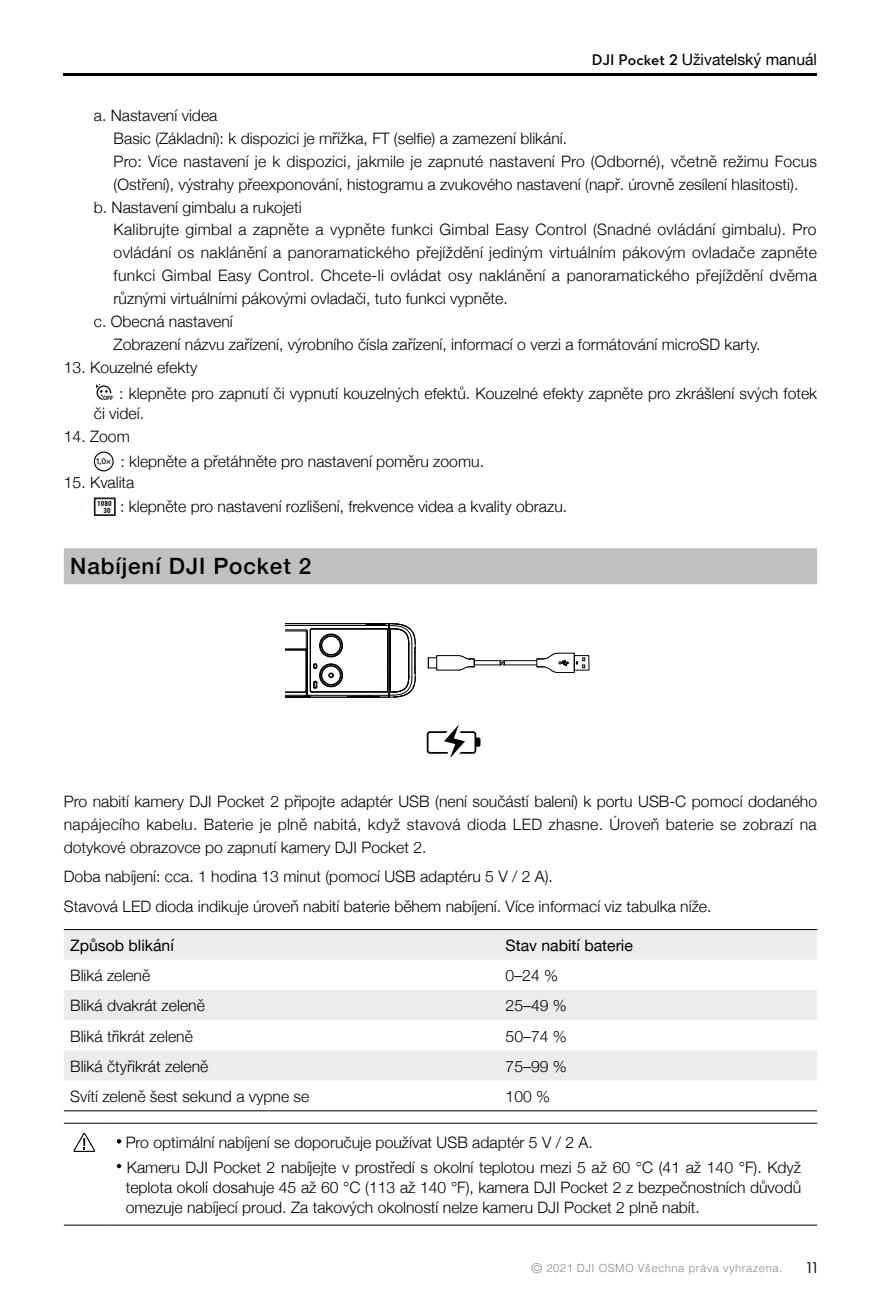
<style>
.page{position:relative;width:881px;height:1308px;background:#fff}
.page>*{position:absolute;margin:0;border:0;box-sizing:border-box;transform-origin:0 0}
.t1{font:500 22.5px "Helvetica Neue";letter-spacing:.04em;color:#000}
.t2{font:300 15.75px/22.9px "Helvetica Neue";color:#000}
.t3{font:300 15.75px "Helvetica Neue";letter-spacing:.02em;color:#000}
.t4{font:15.75px "Helvetica Neue";color:#000}
.t5{font:15.75px "Dji";color:#000}
.t6{font:300 11.25px "Helvetica";letter-spacing:.04em;color:#888889}
.t7{font:700 7.2px "Roboto Condensed";color:#000}
.t8{font:700 5.85px "Roboto";color:#000}
.s1{font-family:"Dji";font-weight:600}
.s2{font-size:13.5px}
</style>
<div class="page">
<hr style="left:64px;top:74px;width:752px;height:2px;background:#000">
<svg style="left:96px;top:383px;width:16px;height:17px"></svg>
<div style="left:94px;top:451px;width:20px;height:20px;border:1px solid #000;border-radius:50%"></div>
<div style="left:94px;top:497px;width:22px;height:19px;border:2px solid #241714"></div>
<div style="left:64px;top:548px;width:752px;height:36px;background:#bfc0c0"></div>
<hr style="left:285px;top:697px;width:103px;height:1px;background:#000">
<hr style="left:308px;top:695px;width:61px;height:1px;background:#000">
<hr style="left:311px;top:691px;width:76px;height:1px;background:#000">
<hr style="left:311px;top:628px;width:76px;height:1px;background:#000">
<hr style="left:285px;top:625px;width:84px;height:1px;background:#000">
<hr style="left:285px;top:623px;width:103px;height:1px;background:#000">
<div style="left:319px;top:663px;width:24px;height:24px;border:1px solid #000;border-radius:50%"></div>
<div style="left:320px;top:664px;width:22px;height:22px;border:1px solid #000;border-radius:50%"></div>
<div style="left:321px;top:665px;width:20px;height:20px;border:1px solid #000;border-radius:50%"></div>
<div style="left:321px;top:666px;width:19px;height:19px;border:1px solid #000;border-radius:50%"></div>
<svg style="left:328px;top:672px;width:5px;height:6px"></svg>
<div style="left:319px;top:633px;width:24px;height:24px;border:1px solid #000;border-radius:50%"></div>
<div style="left:320px;top:634px;width:22px;height:22px;border:1px solid #000;border-radius:50%"></div>
<div style="left:321px;top:635px;width:20px;height:20px;border:1px solid #000;border-radius:50%"></div>
<div style="left:321px;top:636px;width:19px;height:19px;border:1px solid #000;border-radius:50%"></div>
<svg style="left:285px;top:628px;width:32px;height:69px"></svg>
<svg style="left:346px;top:623px;width:70px;height:75px"></svg>
<svg style="left:536px;top:652px;width:53px;height:21px"></svg>
<hr style="left:503px;top:660px;width:33px;height:1px;background:#000">
<svg style="left:427px;top:655px;width:78px;height:16px"></svg>
<hr style="left:503px;top:664px;width:33px;height:1px;background:#000">
<div style="left:426px;top:731px;width:50px;height:22px;border:2px solid #000;border-radius:2px"></div>
<div style="left:475px;top:737px;width:5px;height:10px;background:#000;border-radius:2px"></div>
<svg style="left:441px;top:724px;width:27px;height:34px"></svg>
<div style="left:64px;top:930px;width:752px;height:29px;background:#ebecec"></div>
<svg style="left:64px;top:990px;width:752px;height:90px;fill:#ebecec"></svg>
<hr style="left:64px;top:1110px;width:435px;height:1px;background:#000">
<hr style="left:499px;top:1110px;width:317px;height:1px;background:#000">
<hr style="left:64px;top:929px;width:435px;height:1px;background:#000">
<hr style="left:499px;top:929px;width:317px;height:1px;background:#000">
<hr style="left:64px;top:1122px;width:43px;height:1px;background:#000">
<hr style="left:107px;top:1122px;width:709px;height:1px;background:#000">
<hr style="left:64px;top:1224px;width:43px;height:1px;background:#000">
<hr style="left:107px;top:1224px;width:709px;height:1px;background:#000">
<svg style="left:73px;top:1132px;width:22px;height:19px"></svg>
<svg style="left:117px;top:1139px;width:4px;height:4px"></svg>
<svg style="left:117px;top:1163px;width:4px;height:5px"></svg>
<p class="t4" style="left:591px;top:49px;width:227px"><span class="s1">DJI Pocket 2</span> Uživatelský manuál</p>
<p class="t2" style="left:94px;top:102px;width:125px">a. Nastavení videa</p>
<p class="t2" style="left:114px;top:125px;width:455px">Basic (Základní): k dispozici je mřížka, FT (sel昀椀e) a zamezení blikání.</p>
<p class="t2" style="left:114px;top:148px;width:704px">Pro: Více nastavení je k dispozici, jakmile je zapnuté nastavení Pro (Odborné), včetně režimu Focus</p>
<p class="t2" style="left:114px;top:171px;width:686px">(Ostření), výstrahy přeexponování, histogramu a zvukového nastavení (např. úrovně zesílení hlasitosti).</p>
<p class="t2" style="left:94px;top:194px;width:209px">b. Nastavení gimbalu a rukojeti</p>
<p class="t3" style="left:114px;top:217px;width:704px">Kalibrujte gimbal a zapněte a vypněte funkci Gimbal Easy Control (Snadné ovládání gimbalu). Pro</p>
<p class="t3" style="left:114px;top:240px;width:704px">ovládání os naklánění a panoramatického přejíždění jediným virtuálním pákovým ovladače zapněte</p>
<p class="t3" style="left:114px;top:263px;width:704px">funkci Gimbal Easy Control. Chcete-li ovládat osy naklánění a panoramatického přejíždění dvěma</p>
<p class="t2" style="left:114px;top:286px;width:395px">různými virtuálními pákovými ovladači, tuto funkci vypněte.</p>
<p class="t2" style="left:94px;top:309px;width:140px">c. Obecná nastavení</p>
<p class="t2" style="left:114px;top:332px;width:648px">Zobrazení názvu zařízení, výrobního čísla zařízení, informací o verzi a formátování microSD karty.</p>
<p class="t2" style="left:64px;top:355px;width:135px">13. Kouzelné efekty</p>
<p class="t8" style="left:103px;top:395px;width:12px">OFF</p>
<p class="t2" style="left:94px;top:381px;width:724px;line-height:20.7px;text-indent:25px">: klepněte pro zapnutí či vypnutí kouzelných efektů. Kouzelné efekty zapněte pro zkrášlení svých fotek či videí.</p>
<p class="t2" style="left:96px;top:423px;width:389px;line-height:25px;text-indent:-32px">14. Zoom<br><sup>1,0×</sup> : klepněte a přetáhněte pro nastavení poměru zoomu.</p>
<p class="t2" style="left:64px;top:470px;width:72px">15. Kvalita</p>
<p class="t7" style="left:104px;top:506px;width:9px">30</p>
<p class="t2" style="left:97px;top:494px;width:471px"><sup>1080</sup> : klepněte pro nastavení rozlišení, frekvence videa a kvality obrazu.</p>
<h1 class="t1" style="left:70px;top:548px;width:242px">Nabíjení DJI Pocket 2</h1>
<p class="t2" style="left:64px;top:789px;width:754px;text-align:justify">Pro nabití kamery DJI Pocket 2 připojte adaptér USB (není součástí balení) k portu USB-C pomocí dodaného napájecího kabelu. Baterie je plně nabitá, když stavová dioda LED zhasne. Úroveň baterie se zobrazí na dotykové obrazovce po zapnutí kamery DJI Pocket 2.</p>
<p class="t2" style="left:64px;top:861px;width:649px;line-height:29.2px">Doba nabíjení: cca. 1 hodina 13 minut (pomocí USB adaptéru 5 V / 2 A).<br>Stavová LED dioda indikuje úroveň nabití baterie během nabíjení. Více informací viz tabulka níže.</p>
<p class="t4" style="left:70px;top:934px;width:105px">Způsob blikání</p>
<p class="t4" style="left:505px;top:934px;width:129px">Stav nabití baterie</p>
<p class="t2" style="left:70px;top:963px;width:81px">Bliká zeleně</p>
<p class="t2" style="left:505px;top:963px;width:54px">0–24 %</p>
<p class="t2" style="left:70px;top:993px;width:136px">Bliká dvakrát zeleně</p>
<p class="t2" style="left:505px;top:993px;width:63px">25–49 %</p>
<p class="t2" style="left:70px;top:1023px;width:124px">Bliká třikrát zeleně</p>
<p class="t2" style="left:505px;top:1023px;width:63px">50–74 %</p>
<p class="t2" style="left:70px;top:1053px;width:140px">Bliká čtyřikrát zeleně</p>
<p class="t2" style="left:505px;top:1053px;width:63px">75–99 %</p>
<p class="t2" style="left:70px;top:1084px;width:240px">Svítí zeleně šest sekund a vypne se</p>
<p class="t2" style="left:505px;top:1084px;width:46px">100 %</p>
<p class="t2" style="left:126px;top:1128px;width:676px;line-height:24.8px">Pro optimální nabíjení se doporučuje používat USB adaptér 5 V / 2 A.<br>Kameru DJI Pocket 2 nabíjejte v prostředí s okolní teplotou mezi 5 až 60 °C (41 až 140 °F). Když</p>
<p class="t2" style="left:126px;top:1176px;width:676px;line-height:20.2px">teplota okolí dosahuje 45 až 60 °C (113 až 140 °F), kamera DJI Pocket 2 z bezpečnostních důvodů omezuje nabíjecí proud. Za takových okolností nelze kameru DJI Pocket 2 plně nabít.</p>
<p class="t6" style="left:531px;top:1264px;width:252px"><span class="s2">©</span> 2021 DJI OSMO Všechna práva vyhrazena.</p>
<p class="t5" style="left:806px;top:1257px;width:12px">11</p>
</div>
